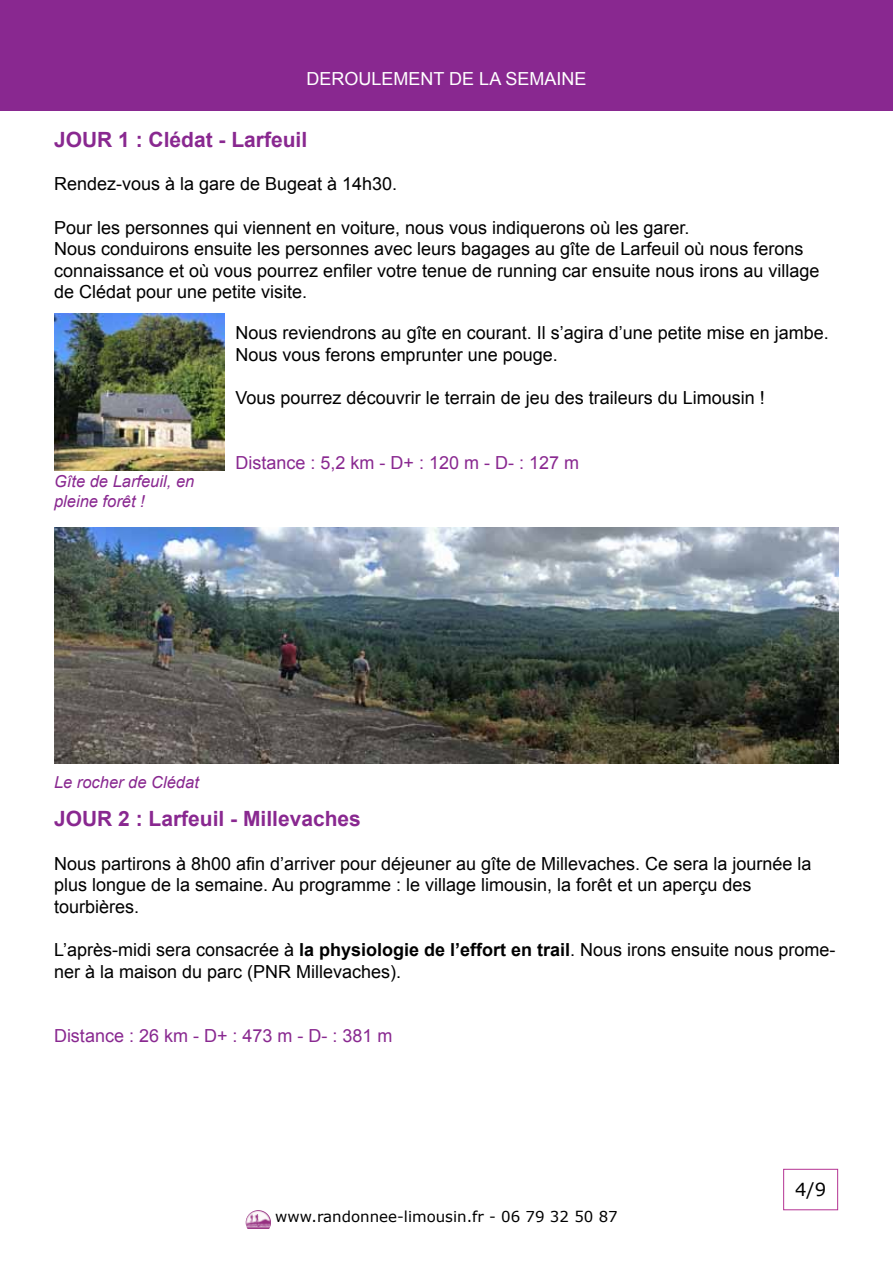
<style>
.page{position:relative;width:893px;height:1263px;background:#fff}
.page>*{position:absolute;margin:0;border:0;box-sizing:border-box;transform-origin:0 0}
.t1{font:700 21px "Arial";color:#892890}
.t2{font:18px/21.6px "Arial";color:#000}
.t3{font:18px "Arial";color:#892890}
.t4{font:18px "Arial";color:#fff}
.t5{font:18px "Verdana";color:#000}
.t6{font:italic 16.5px/19.8px "Arial";color:#892890}
.t7{font:15px "Verdana";color:#000}
.s1{font-weight:700}
</style>
<div class="page">
<div style="left:0;top:0;width:893px;height:111px;background:#892890"></div>
<img style="left:54px;top:314px;width:170px;height:157px">
<img style="left:54px;top:527px;width:785px;height:236px">
<div style="left:783px;top:1169px;width:55px;height:41px;border:1px solid #b43393"></div>
<img style="left:246px;top:1210px;width:25px;height:19px">
<p class="t4" style="left:307px;top:67px;width:281px">DEROULEMENT DE LA SEMAINE</p>
<p class="t1" style="left:54px;top:126px;width:255px">JOUR 1 : Clédat - Larfeuil</p>
<p class="t2" style="left:54px;top:173px;width:345px">Rendez-vous à la gare de Bugeat à 14h30.</p>
<p class="t2" style="left:54px;top:217px;width:767px">Pour les personnes qui viennent en voiture, nous vous indiquerons où les garer.<br>Nous conduirons ensuite les personnes avec leurs bagages au gîte de Larfeuil où nous ferons connaissance et où vous pourrez enfiler votre tenue de running car ensuite nous irons au village de Clédat pour une petite visite.</p>
<p class="t2" style="left:236px;top:323px;width:595px">Nous reviendrons au gîte en courant. Il s’agira d’une petite mise en jambe.<br>Nous vous ferons emprunter une pouge.</p>
<p class="t2" style="left:236px;top:387px;width:531px">Vous pourrez découvrir le terrain de jeu des traileurs du Limousin !</p>
<p class="t6" style="left:54px;top:472px;width:142px">Gîte de Larfeuil, en pleine forêt !</p>
<p class="t3" style="left:236px;top:451px;width:345px">Distance : 5,2 km - D+ : 120 m - D- : 127 m</p>
<p class="t6" style="left:54px;top:772px;width:146px">Le rocher de Clédat</p>
<p class="t1" style="left:54px;top:805px;width:308px">JOUR 2 : Larfeuil - Millevaches</p>
<p class="t2" style="left:54px;top:853px;width:759px">Nous partirons à 8h00 afin d’arriver pour déjeuner au gîte de Millevaches. Ce sera la journée la plus longue de la semaine. Au programme : le village limousin, la forêt et un aperçu des tourbières.</p>
<p class="t2" style="left:54px;top:939px;width:783px">L’après-midi sera consacrée à <span class="s1">la physiologie de l’effort en trail</span>. Nous irons ensuite nous prome&shy;ner à la maison du parc (PNR Millevaches).</p>
<p class="t3" style="left:54px;top:1024px;width:340px">Distance : 26 km - D+ : 473 m - D- : 381 m</p>
<p class="t7" style="left:275px;top:1206px;width:344px">www.randonnee-limousin.fr - 06 79 32 50 87</p>
<p class="t5" style="left:795px;top:1177px;width:33px">4/9</p>
</div>
